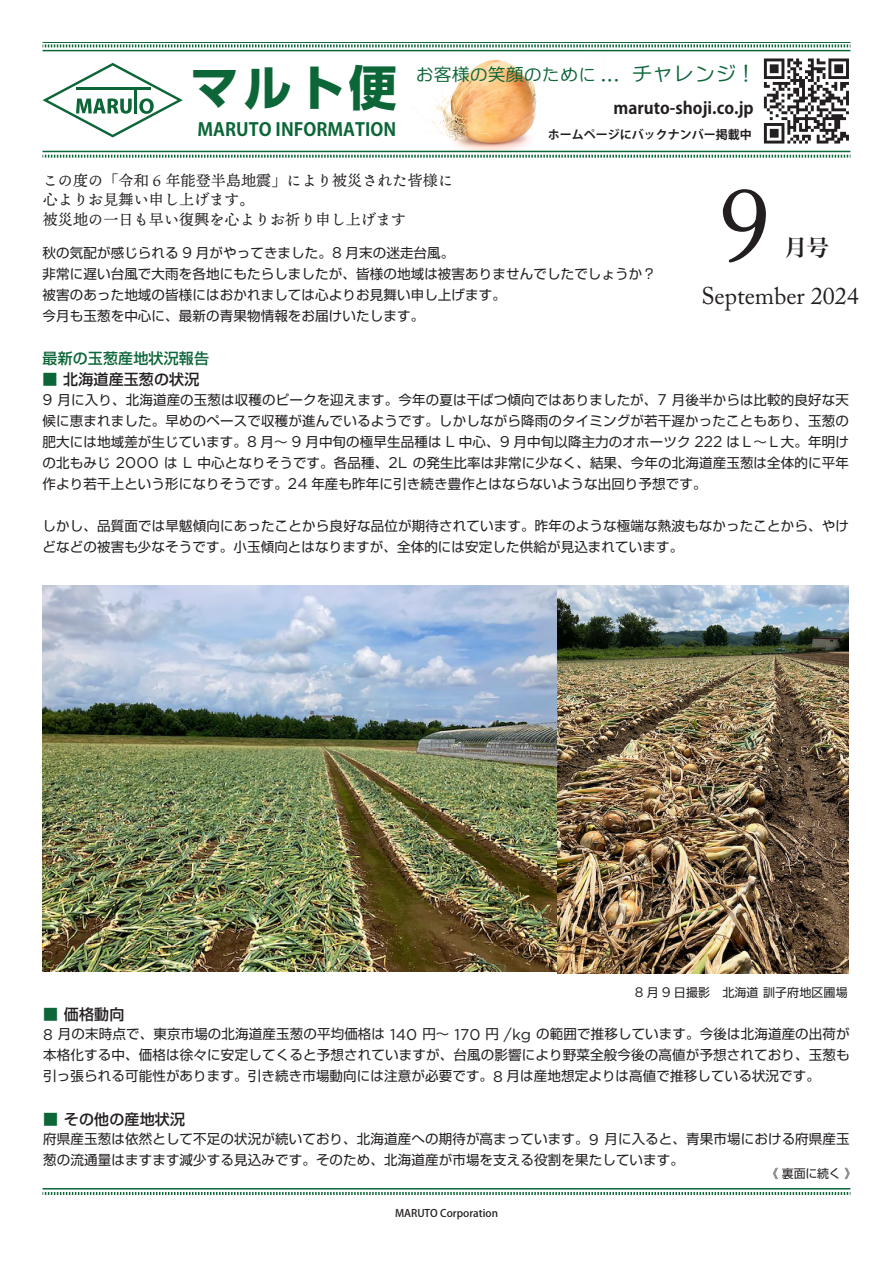
<style>
.page{position:relative;width:893px;height:1263px;background:#fff}
.page>*{position:absolute;margin:0;border:0;box-sizing:border-box;transform-origin:0 0}
.t1{font:105px "Adobe Caslon Pro";color:#231f20}
.t2{font:700 48px "Shin Go Pro";color:#0c6638}
.t3{font:24px "Adobe Caslon Pro";color:#231f20}
.t4{font:22.5px "Hira Min Pro W6";color:#231f20}
.t5{font:18px "C4 Universal View BDY R";color:#0c6638}
.t6{font:700 18px "Koz Go Pr 6 N";color:#0c6638}
.t7{font:700 16.5px "Koz Go Pr 6 N";color:#231f20}
.t8{font:15px/19.5px "Ten Mincho Text";letter-spacing:.01em;color:#231f20}
.t9{font:500 15px "Shin Go Pro";letter-spacing:.01em;color:#231f20}
.t10{font:500 15px "Shin Go Pro";letter-spacing:.01em;color:#0c6638}
.t11{font:13.5px/21px "Shin Go Pro";letter-spacing:.01em;color:#231f20}
.t12{font:12px "Shin Go Pro";letter-spacing:.01em;color:#231f20}
.t13{font:700 12px "Koz Go Pr 6 N";color:#231f20}
.t14{font:500 10.5px "Koz Go Pr 6 N";color:#231f20}
.s1{font-size:21px}
.s2{font-family:"Gotham";font-size:15.45px}
.s3{color:#0c6638}
.s4{font-family:"Gotham";font-size:13.8px}
</style>
<div class="page">
<hr style="left:43px;top:1188px;width:807px;height:1px;background:#0c6638">
<svg style="left:43px;top:1192px;width:808px;height:3px"></svg>
<img style="left:43px;top:585px;width:514px;height:386px">
<img style="left:557px;top:585px;width:292px;height:389px">
<img style="left:387px;top:47px;width:218px;height:108px">
<svg style="left:43px;top:63px;width:140px;height:74px"></svg>
<hr style="left:76px;top:87px;width:75px;height:3px;background:#0c6638">
<hr style="left:134px;top:88px;width:3px;height:26px;background:#0c6638">
<hr style="left:43px;top:42px;width:807px;height:1px;background:#0c6638">
<hr style="left:43px;top:50px;width:807px;height:1px;background:#0c6638">
<svg style="left:43px;top:44px;width:808px;height:3px"></svg>
<hr style="left:43px;top:151px;width:807px;height:1px;background:#0c6638">
<svg style="left:43px;top:155px;width:808px;height:3px"></svg>
<svg style="left:764px;top:58px;width:85px;height:86px"></svg>
<h2 class="t2" style="left:191px;top:50px;width:208px">マルト便</h2>
<h3 class="t6" style="left:198px;top:119px;width:200px">MARUTO INFORMATION</h3>
<p class="t13" style="left:548px;top:128px;width:205px">ホームページにバックナンバー掲載中</p>
<h3 class="t5" style="left:416px;top:66px;width:336px">お客様の笑顔のために ... <span class="s1">チャレンジ !</span></h3>
<p class="t7" style="left:614px;top:99px;width:142px">maruto-shoji.co.jp</p>
<p class="t8" style="left:43px;top:171px;width:412px">この度の「令和 6 年能登半島地震」により被災された皆様に心よりお見舞い申し上げます。<br>被災地の一日も早い復興を心よりお祈り申し上げます</p>
<h1 class="t1" style="left:718px;top:163px;width:54px">9</h1>
<h3 class="t4" style="left:784px;top:228px;width:46px">月号</h3>
<h3 class="t3" style="left:701px;top:281px;width:159px">September 2024</h3>
<p class="t11" style="left:43px;top:240px;width:615px">秋の気配が感じられる <span class="s2">9</span> 月がやってきました。<span class="s2">8</span> 月末の迷走台風。<br>非常に遅い台風で大雨を各地にもたらしましたが、皆様の地域は被害ありませんでしたでしょうか？被害のあった地域の皆様にはおかれましては心よりお見舞い申し上げます。<br>今月も玉葱を中心に、最新の青果物情報をお届けいたします。</p>
<p class="t10" style="left:43px;top:346px;width:168px">最新の玉葱産地状況報告</p>
<p class="t9" style="left:43px;top:367px;width:158px"><span class="s3">■</span> 北海道産玉葱の状況</p>
<p class="t11" style="left:43px;top:387px;width:808px;text-align:justify"><span class="s2">9</span> 月に入り、北海道産の玉葱は収穫のピークを迎えます。今年の夏は干ばつ傾向ではありましたが、<span class="s2">7</span> 月後半からは比較的良好な天候に恵まれました。早めのペースで収穫が進んでいるようです。しかしながら降雨のタイミングが若干遅かったこともあり、玉葱の肥大には地域差が生じています。<span class="s2">8</span> 月～ <span class="s2">9</span> 月中旬の極早生品種は <span class="s2">L</span> 中心、<span class="s2">9</span> 月中旬以降主力のオホーツク <span class="s2">222</span> はＬ～Ｌ大。年明けの北もみじ <span class="s2">2000</span> は <span class="s2">L</span> 中心となりそうです。各品種、<span class="s2">2L</span> の発生比率は非常に少なく、結果、今年の北海道産玉葱は全体的に平年作より若干上という形になりそうです。<span class="s2">24</span> 年産も昨年に引き続き豊作とはならないような出回り予想です。</p>
<p class="t11" style="left:43px;top:513px;width:808px">しかし、品質面では旱魃傾向にあったことから良好な品位が期待されています。昨年のような極端な熱波もなかったことから、やけどなどの被害も少なそうです。小玉傾向とはなりますが、全体的には安定した供給が見込まれています。</p>
<p class="t12" style="left:635px;top:982px;width:214px"><span class="s4">8</span> 月 <span class="s4">9</span> 日撮影　北海道訓子府地区圃場</p>
<p class="t9" style="left:43px;top:1002px;width:83px"><span class="s3">■</span> 価格動向</p>
<p class="t11" style="left:43px;top:1022px;width:808px;text-align:justify"><span class="s2">8</span> 月の末時点で、東京市場の北海道産玉葱の平均価格は <span class="s2">140</span> 円～ <span class="s2">170</span> 円 <span class="s2">/kg</span> の範囲で推移しています。今後は北海道産の出荷が本格化する中、価格は徐々に安定してくると予想されていますが、台風の影響により野菜全般今後の高値が予想されており、玉葱も引っ張られる可能性があります。引き続き市場動向には注意が必要です。<span class="s2">8</span> 月は産地想定よりは高値で推移している状況です。</p>
<p class="t9" style="left:43px;top:1107px;width:143px"><span class="s3">■</span> その他の産地状況</p>
<p class="t11" style="left:43px;top:1127px;width:808px">府県産玉葱は依然として不足の状況が続いており、北海道産への期待が高まっています。<span class="s2">9</span> 月に入ると、青果市場における府県産玉葱の流通量はますます減少する見込みです。そのため、北海道産が市場を支える役割を果たしています。</p>
<p class="t12" style="left:766px;top:1163px;width:91px">《裏面に続く》</p>
<p class="t14" style="left:395px;top:1207px;width:104px">MARUTO Corporation</p>
</div>
